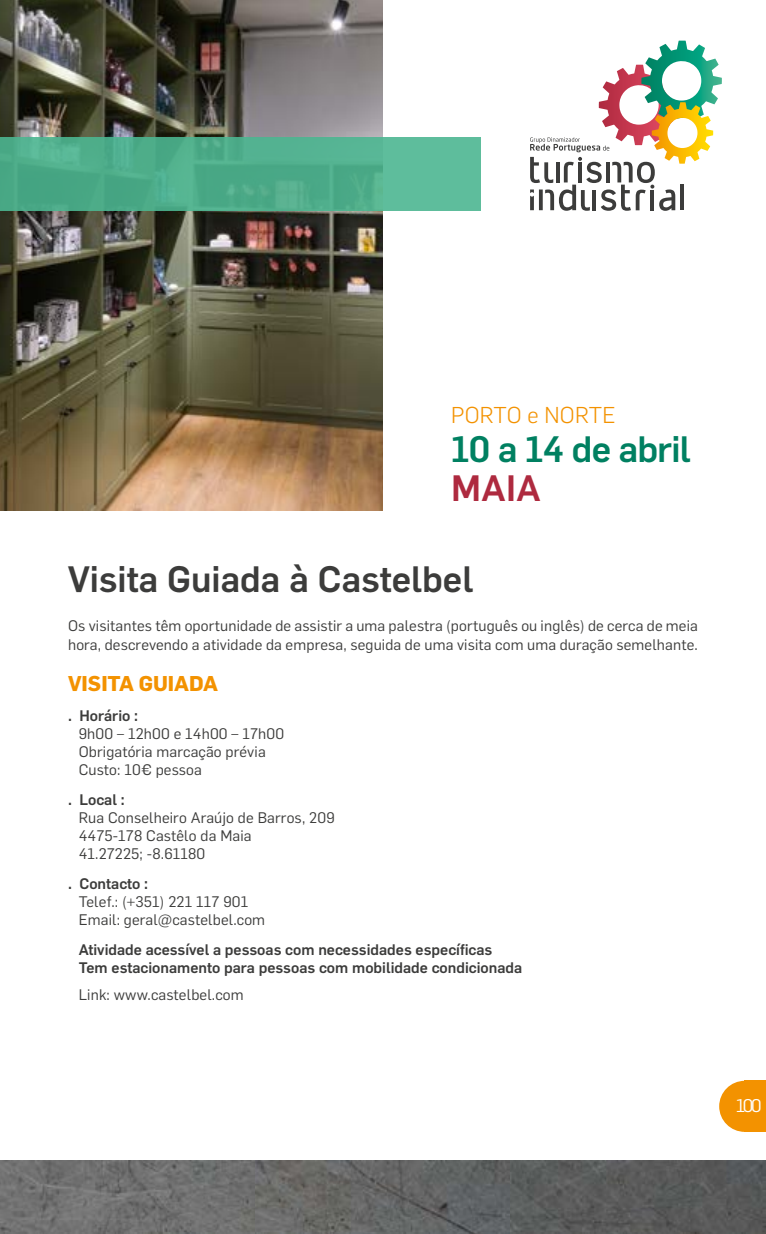
<style>
.page{position:relative;width:766px;height:1234px;background:#fff}
.page>*{position:absolute;margin:0;border:0;box-sizing:border-box;transform-origin:0 0}
.t1{font:500 36px "Flama";color:#3c3c3b}
.t2{font:500 36px "Flama";letter-spacing:-.02em;color:#008061}
.t3{font:500 36px "Flama";color:#ae2a3f}
.t4{font:300 22.5px "Flama";letter-spacing:.01em;color:#f39200}
.t5{font:700 21px "Flama";color:#f39200}
.t6{font:18px "Flama";color:#fff}
.t7{font:15px/18px "Flama";letter-spacing:.01em;color:#3c3c3b}
.t8{font:500 15px/18px "Flama";color:#3c3c3b}
</style>
<div class="page">
<svg style="left:719px;top:1080px;width:25px;height:51px"></svg>
<div style="left:744px;top:1080px;width:21px;height:51px;background:#f39200"></div>
<svg style="left:530px;top:41px;width:191px;height:170px"></svg>
<img style="left:0;top:0;width:383px;height:510px">
<svg style="left:0;top:137px;width:480px;height:74px;background:#50af8d"></svg>
<img style="left:0;top:1160px;width:765px;height:73px">
<h2 class="t4" style="left:451px;top:400px;width:166px">PORTO e NORTE</h2>
<h1 class="t2" style="left:451px;top:423px;width:241px">10 a 14 de abril</h1>
<h1 class="t3" style="left:451px;top:462px;width:91px">MAIA</h1>
<h1 class="t1" style="left:68px;top:552px;width:407px">Visita Guiada à Castelbel</h1>
<p class="t7" style="left:68px;top:614px;width:631px;line-height:19.5px">Os visitantes têm oportunidade de assistir a uma palestra (português ou inglês) de cerca de meia hora, descrevendo a atividade da empresa, seguida de uma visita com uma duração semelhante.</p>
<h3 class="t5" style="left:68px;top:667px;width:152px">VISITA GUIADA</h3>
<p class="t8" style="left:68px;top:705px;width:72px">. Horário :</p>
<p class="t7" style="left:79px;top:723px;width:207px">9h00 – 12h00 e 14h00 – 17h00<br>Obrigatória marcação prévia<br>Custo: 10€ pessoa</p>
<p class="t8" style="left:68px;top:789px;width:58px">. Local :</p>
<p class="t7" style="left:79px;top:807px;width:257px">Rua Conselheiro Araújo de Barros, 209<br>4475-178 Castêlo da Maia<br>41.27225; -8.61180</p>
<p class="t8" style="left:68px;top:873px;width:81px">. Contacto :</p>
<p class="t7" style="left:79px;top:891px;width:188px">Telef.: (+351) 221 117 901<br>Email: geral@castelbel.com</p>
<p class="t8" style="left:79px;top:939px;width:445px">Atividade acessível a pessoas com necessidades específicas<br>Tem estacionamento para pessoas com mobilidade condicionada</p>
<p class="t7" style="left:79px;top:984px;width:166px">Link: www.castelbel.com</p>
<p class="t6" style="left:736px;top:1093px;width:27px">100</p>
</div>
